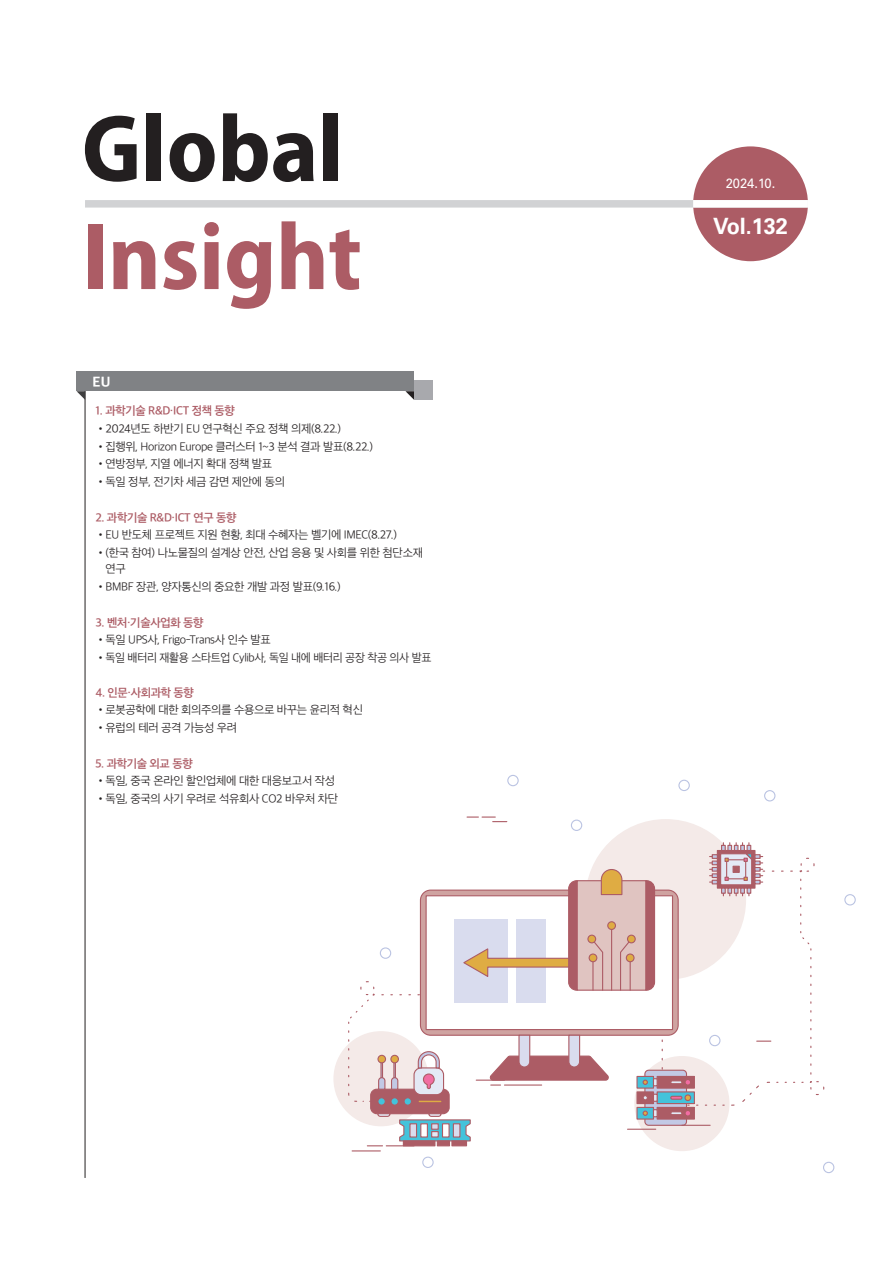
<style>
.page{position:relative;width:893px;height:1263px;background:#fff}
.page>*{position:absolute;margin:0;border:0;box-sizing:border-box;transform-origin:0 0}
.t1{font:700 semi-condensed 96px "Myriad Pro";color:#ac5c65}
.t2{font:700 semi-condensed 96px "Myriad Pro";color:#231f20}
.t3{font:700 22.5px "Univers LT Std";color:#fff;scale:.96 1}
.t4{font:13.5px "Univers LT Std";color:#fff;scale:.96 1}
.t5{font:13.5px "SD Gothic Neoa h Ex Bd";color:#fff}
.t6{font:11.25px/15.8px "SD Gothic Neoa c Lt";letter-spacing:-.03em;color:#231f20}
.t7{font:11.25px "SD Gothic Neoa f Sm";letter-spacing:-.03em;color:#ac5c65}
</style>
<div class="page">
<div style="left:333px;top:1031px;width:96px;height:95px;background:#f4eae8;border-radius:50%"></div>
<svg style="left:355px;top:981px;width:20px;height:32px"></svg>
<div style="left:371px;top:1089px;width:78px;height:25px;background:#ac5c65;border-radius:6px"></div>
<div style="left:370px;top:1089px;width:80px;height:25px;border:1px solid #ac5c65;border-radius:6px"></div>
<div style="left:377px;top:1097px;width:9px;height:9px;border:1px solid #ac5c65;border-radius:50%"></div>
<div style="left:377px;top:1055px;width:9px;height:8px;border:1px solid #ac5c65;border-radius:50%"></div>
<svg style="left:377px;top:1078px;width:2px;height:12px"></svg>
<svg style="left:379px;top:775px;width:477px;height:399px"></svg>
<svg style="left:352px;top:1112px;width:119px;height:39px"></svg>
<svg style="left:682px;top:1125px;width:28px;height:1px"></svg>
<svg style="left:467px;top:816px;width:40px;height:6px"></svg>
<svg style="left:757px;top:1040px;width:14px;height:2px"></svg>
<svg style="left:627px;top:1129px;width:29px;height:1px"></svg>
<hr style="left:476px;top:1079px;width:28px;height:2px;background:#ac5c65">
<svg style="left:489px;top:1034px;width:122px;height:51px"></svg>
<hr style="left:504px;top:1084px;width:38px;height:1px;background:#ac5c65">
<hr style="left:85px;top:372px;width:1px;height:806px;background:#231f20">
<div style="left:693px;top:146px;width:115px;height:115px;background:#ac5c65;border-radius:50%"></div>
<div style="left:85px;top:200px;width:723px;height:8px;background:#d1d2d4"></div>
<div style="left:693px;top:200px;width:115px;height:8px;background:#fff"></div>
<svg style="left:77px;top:391px;width:8px;height:9px"></svg>
<svg style="left:405px;top:391px;width:9px;height:9px"></svg>
<div style="left:77px;top:372px;width:337px;height:19px;background:#808285"></div>
<div style="left:414px;top:380px;width:19px;height:20px;background:#a8a9ad"></div>
<h1 class="t2" style="left:82px;top:87px;width:263px">Global</h1>
<h1 class="t1" style="left:82px;top:195px;width:281px">Insight</h1>
<p class="t5" style="left:93px;top:375px;width:19px">EU</p>
<p class="t7" style="left:95px;top:405px;width:141px">1. 과학기술 R&amp;D·ICT 정책 동향</p>
<p class="t6" style="left:95px;top:420px;width:247px">•2024년도 하반기 EU 연구혁신 주요 정책 의제(8.22.)</p>
<p class="t6" style="left:95px;top:438px;width:279px">•집행위, Horizon Europe 클러스터 1~3 분석 결과 발표(8.22.)</p>
<p class="t6" style="left:95px;top:456px;width:178px">•연방정부, 지열 에너지 확대 정책 발표</p>
<p class="t6" style="left:95px;top:474px;width:191px">•독일 정부, 전기차 세금 감면 제안에 동의</p>
<p class="t7" style="left:95px;top:512px;width:143px">2. 과학기술 R&amp;D·ICT 연구 동향</p>
<p class="t6" style="left:95px;top:527px;width:303px">•EU 반도체 프로젝트 지원 현황, 최대 수혜자는 벨기에 IMEC(8.27.)</p>
<p class="t6" style="left:105px;top:545px;width:319px;text-indent:-10px">•(한국 참여) 나노물질의 설계상 안전, 산업 응용 및 사회를 위한 첨단소재 연구</p>
<p class="t6" style="left:95px;top:578px;width:247px">•BMBF 장관, 양자통신의 중요한 개발 과정 발표(9.16.)</p>
<p class="t7" style="left:95px;top:616px;width:110px">3. 벤처·기술사업화 동향</p>
<p class="t6" style="left:95px;top:631px;width:177px">•독일 UPS사, Frigo-Trans사 인수 발표</p>
<p class="t6" style="left:95px;top:649px;width:338px">•독일 배터리 재활용 스타트업 Cylib사, 독일 내에 배터리 공장 착공 의사 발표</p>
<p class="t7" style="left:95px;top:687px;width:100px">4. 인문·사회과학 동향</p>
<p class="t6" style="left:95px;top:702px;width:269px">•로봇공학에 대한 회의주의를 수용으로 바꾸는 윤리적 혁신</p>
<p class="t6" style="left:95px;top:720px;width:143px">•유럽의 테러 공격 가능성 우려</p>
<p class="t7" style="left:95px;top:758px;width:99px">5. 과학기술 외교 동향</p>
<p class="t6" style="left:95px;top:773px;width:241px">•독일, 중국 온라인 할인업체에 대한 대응보고서 작성</p>
<p class="t6" style="left:95px;top:791px;width:244px">•독일, 중국의 사기 우려로 석유회사 CO2 바우처 차단</p>
<p class="t4" style="left:726px;top:175px;width:53px">2024.10.</p>
<h2 class="t3" style="left:713px;top:212px;width:79px">Vol.132</h2>
</div>
